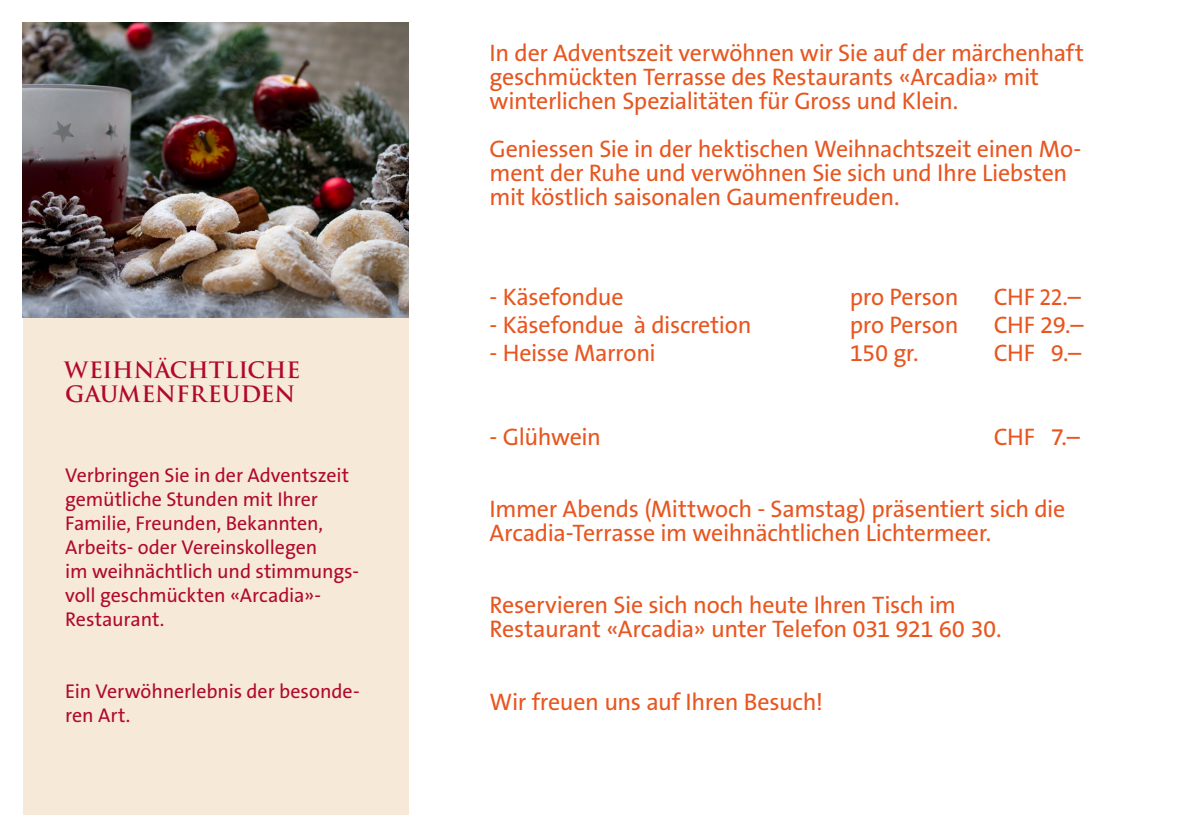
<style>
.page{position:relative;width:1191px;height:840px;background:#fff}
.page>*{position:absolute;margin:0;border:0;box-sizing:border-box;transform-origin:0 0}
.t1{font:24px/24px "The Sans B5 Plain";letter-spacing:-.015em;color:#e85620}
.t2{font:700 22px "Trajan";color:#b0092c}
.t3{font:20px/24px "The Sans B5 Plain";letter-spacing:-.005em;color:#b0092c}
</style>
<div class="page">
<div style="left:23px;top:23px;width:385px;height:791px;background:#f7e9d8"></div>
<img style="left:23px;top:23px;width:385px;height:294px">
<p class="t2" style="left:64px;top:356px;width:238px">WEIHNÄCHTLICHE</p>
<p class="t2" style="left:65px;top:380px;width:232px">GAUMENFREUDEN</p>
<p class="t3" style="left:65px;top:463px;width:285px">Verbringen Sie in der Adventszeit gemütliche Stunden mit Ihrer</p>
<p class="t3" style="left:65px;top:511px;width:295px">Familie, Freunden, Bekannten,<br>Arbeits- oder Vereinskollegen<br>im weihnächtlich und stimmungs&shy;voll geschmückten «Arcadia»-<br>Restaurant.</p>
<p class="t3" style="left:65px;top:679px;width:296px">Ein Verwöhnerlebnis der besonde&shy;ren Art.</p>
<p class="t1" style="left:489px;top:41px;width:596px">In der Adventszeit verwöhnen wir Sie auf der märchenhaft geschmückten Terrasse des Restaurants «Arcadia» mit winterlichen Spezialitäten für Gross und Klein.</p>
<p class="t1" style="left:489px;top:137px;width:593px">Geniessen Sie in der hektischen Weihnachtszeit einen Mo&shy;ment der Ruhe und verwöhnen Sie sich und Ihre Liebsten mit köstlich saisonalen Gaumenfreuden.</p>
<p class="t1" style="left:489px;top:285px;width:136px">- Käsefondue</p>
<p class="t1" style="left:849px;top:285px;width:110px">pro Person</p>
<p class="t1" style="left:993px;top:285px;width:89px">CHF 22.–</p>
<p class="t1" style="left:489px;top:313px;width:263px">- Käsefondue à discretion</p>
<p class="t1" style="left:849px;top:313px;width:110px">pro Person</p>
<p class="t1" style="left:993px;top:313px;width:91px">CHF 29.–</p>
<p class="t1" style="left:489px;top:341px;width:168px">- Heisse Marroni</p>
<p class="t1" style="left:849px;top:341px;width:70px">150 gr.</p>
<p class="t1" style="left:993px;top:341px;width:89px">CHF 9.–</p>
<p class="t1" style="left:489px;top:425px;width:113px">- Glühwein</p>
<p class="t1" style="left:993px;top:425px;width:88px">CHF 7.–</p>
<p class="t1" style="left:489px;top:497px;width:577px">Immer Abends (Mittwoch - Samstag) präsentiert sich die<br>Arcadia-Terrasse im weihnächtlichen Lichtermeer.</p>
<p class="t1" style="left:489px;top:593px;width:513px">Reservieren Sie sich noch heute Ihren Tisch im<br>Restaurant «Arcadia» unter Telefon 031 921 60 30.</p>
<p class="t1" style="left:489px;top:689px;width:335px">Wir freuen uns auf Ihren Besuch!</p>
</div>
